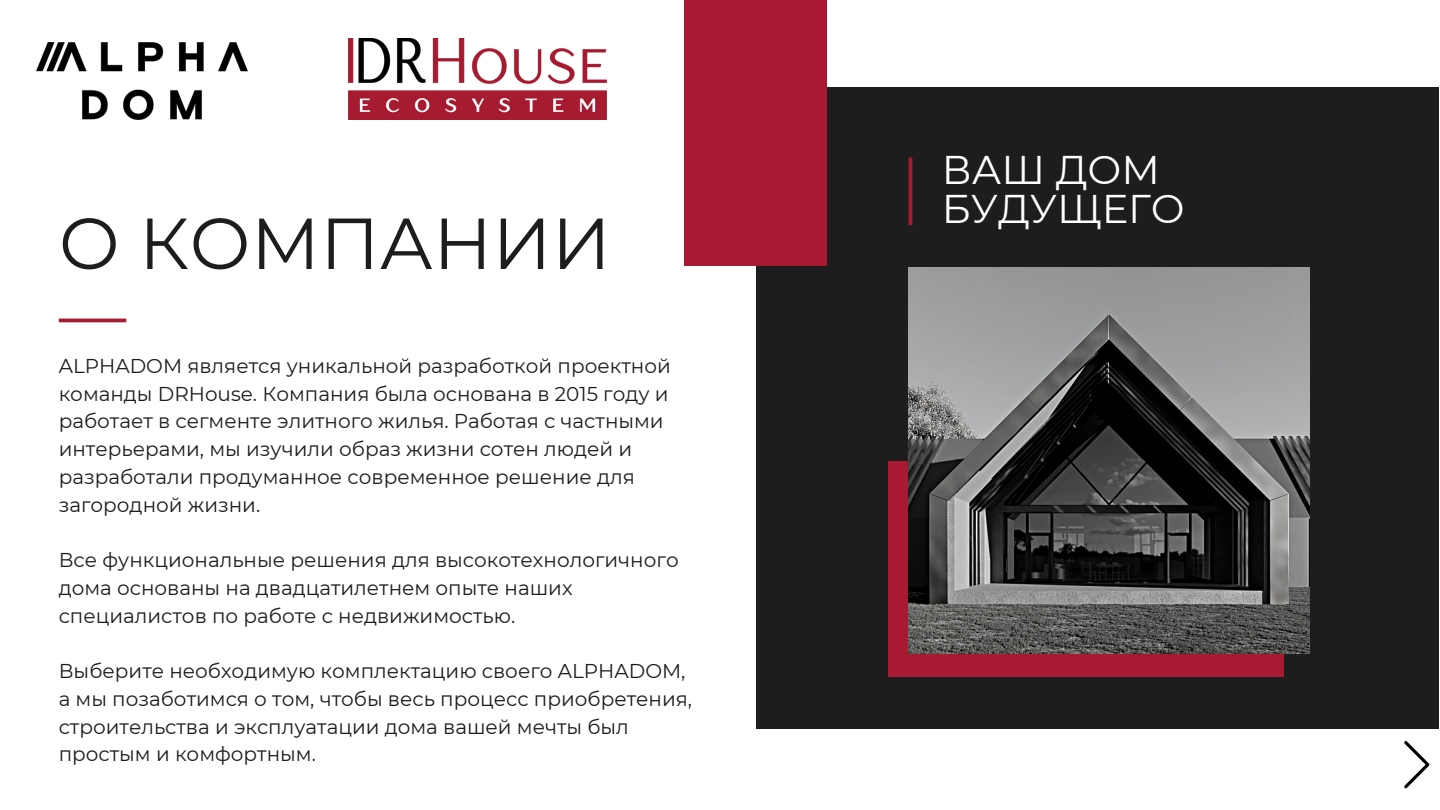
<style>
.page{position:relative;width:1440px;height:810px;background:#fff}
.page>*{position:absolute;margin:0;border:0;box-sizing:border-box;transform-origin:0 0}
.t1{font:72px "Montserrat";color:#1d1d1d}
.t2{font:40px/38.2px "Montserrat";color:#fff}
.t3{font:20px/27.8px "Montserrat";color:#1d1d1d}
</style>
<div class="page">
<div style="left:757px;top:88px;width:682px;height:641px;background:#1d1d1d"></div>
<div style="left:888px;top:461px;width:396px;height:216px;background:#a71a31"></div>
<img style="left:909px;top:268px;width:400px;height:385px">
<hr style="left:909px;top:158px;width:3px;height:67px;background:#a71a31">
<div style="left:685px;top:0;width:142px;height:266px;background:#a71a31"></div>
<hr style="left:59px;top:319px;width:67px;height:3px;background:#a71a31">
<img style="left:37px;top:42px;width:211px;height:78px">
<img style="left:349px;top:38px;width:258px;height:82px">
<svg style="left:1404px;top:741px;width:26px;height:47px"></svg>
<h1 class="t1" style="left:59px;top:199px;width:554px">О КОМПАНИИ</h1>
<p class="t3" style="left:59px;top:352px;width:614px">ALPHADOM является уникальной разработкой проектной команды DRHouse. Компания была основана в 2015 году и работает в сегменте элитного жилья. Работая с частными интерьерами, мы изучили образ жизни сотен людей и разработали продуманное современное решение для загородной жизни.</p>
<p class="t3" style="left:59px;top:546px;width:622px">Все функциональные решения для высокотехнологичного дома основаны на двадцатилетнем опыте наших специалистов по работе с недвижимостью.</p>
<p class="t3" style="left:59px;top:657px;width:635px">Выберите необходимую комплектацию своего ALPHADOM, а мы позаботимся о том, чтобы весь процесс приобретения, строительства и эксплуатации дома вашей мечты был простым и комфортным.</p>
<h2 class="t2" style="left:942px;top:151px;width:245px">ВАШ ДОМ<br>БУДУЩЕГО</h2>
</div>
